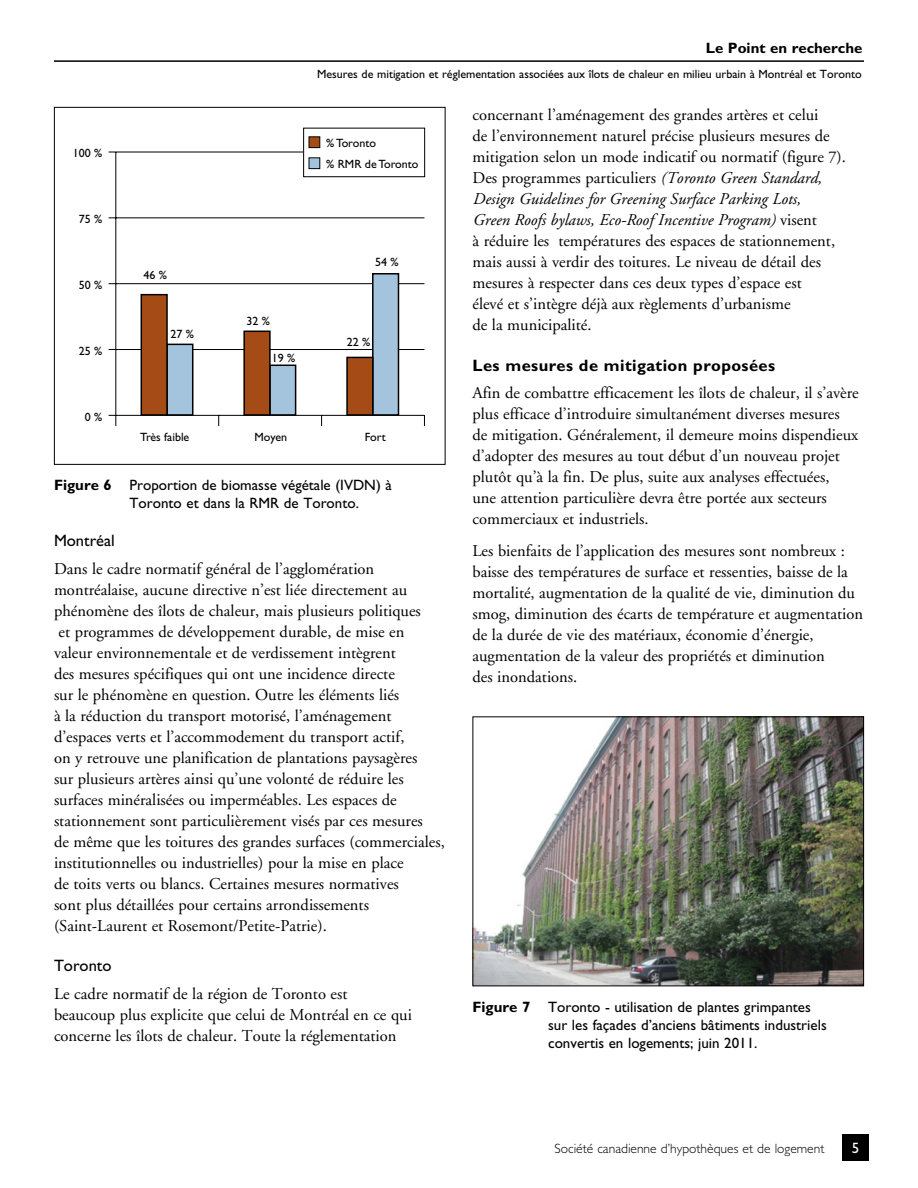
<style>
.page{position:relative;width:918px;height:1188px;background:#fff}
.page>*{position:absolute;margin:0;border:0;box-sizing:border-box;transform-origin:0 0}
.RH_Body_1{font:16.5px/21px "Adobe Garamond";color:#000}
.RH_Subhead_2{font:700 16.5px "Gill Sans Std";letter-spacing:.025em;color:#000}
.RH_Subhead_3{font:16.5px "Gill Sans Std";color:#000}
.RH_Caption_Figure{font:15px/18px "Gill Sans Std";color:#000}
.t1{font:700 15px "Gill Sans Std";color:#000}
.t2{font:15px "Gill Sans Std";color:#fff}
.t3{font:300 13.5px "Gill Sans Std";color:#000}
.t4{font:12px "Gill Sans Std";color:#000}
.s1{font-weight:700}
.s2{font-style:italic}
</style>
<div class="page">
<hr style="left:54px;top:60px;width:810px;height:2px;background:#000">
<div style="left:842px;top:1134px;width:27px;height:27px;background:#000"></div>
<img style="left:474px;top:718px;width:388px;height:266px">
<div style="left:472px;top:716px;width:392px;height:270px;border:1px solid #000"></div>
<hr style="left:109px;top:415px;width:315px;height:1px;background:#000">
<hr style="left:115px;top:152px;width:1px;height:263px;background:#000">
<hr style="left:109px;top:349px;width:315px;height:1px;background:#000">
<hr style="left:109px;top:283px;width:315px;height:1px;background:#000">
<hr style="left:109px;top:217px;width:315px;height:1px;background:#000">
<hr style="left:109px;top:152px;width:315px;height:1px;background:#000">
<div style="left:166px;top:344px;width:27px;height:72px;background:#a4c3dc;border:2px solid #000"></div>
<div style="left:269px;top:365px;width:27px;height:51px;background:#a4c3dc;border:2px solid #000"></div>
<div style="left:372px;top:273px;width:27px;height:143px;background:#a4c3dc;border:2px solid #000"></div>
<div style="left:141px;top:294px;width:27px;height:122px;background:#a54c16;border:2px solid #000"></div>
<div style="left:243px;top:331px;width:28px;height:85px;background:#a54c16;border:2px solid #000"></div>
<div style="left:346px;top:357px;width:28px;height:59px;background:#a54c16;border:2px solid #000"></div>
<div style="left:304px;top:128px;width:121px;height:49px;background:#fff"></div>
<div style="left:303px;top:128px;width:122px;height:49px;border:1px solid #000"></div>
<div style="left:309px;top:157px;width:11px;height:12px;background:#a4c3dc;border:1px solid #000"></div>
<div style="left:309px;top:136px;width:11px;height:12px;background:#a54c16;border:1px solid #000"></div>
<div style="left:54px;top:107px;width:392px;height:358px;border:1px solid #000"></div>
<p class="t1" style="left:706px;top:39px;width:158px">Le Point en recherche</p>
<p class="t4" style="left:317px;top:67px;width:546px">Mesures de mitigation et réglementation associées aux îlots de chaleur en milieu urbain à Montréal et Toronto</p>
<p class="t4" style="left:73px;top:146px;width:31px">100 %</p>
<p class="t4" style="left:79px;top:212px;width:25px">75 %</p>
<p class="t4" style="left:79px;top:278px;width:25px">50 %</p>
<p class="t4" style="left:79px;top:344px;width:25px">25 %</p>
<p class="t4" style="left:85px;top:410px;width:19px">0 %</p>
<p class="t4" style="left:326px;top:136px;width:51px">% Toronto</p>
<p class="t4" style="left:326px;top:157px;width:94px">% RMR de Toronto</p>
<p class="t4" style="left:144px;top:269px;width:25px">46 %</p>
<p class="t4" style="left:170px;top:328px;width:25px">27 %</p>
<p class="t4" style="left:246px;top:314px;width:25px">32 %</p>
<p class="t4" style="left:272px;top:351px;width:25px">19 %</p>
<p class="t4" style="left:375px;top:255px;width:25px">54 %</p>
<p class="t4" style="left:347px;top:335px;width:25px">22 %</p>
<p class="t4" style="left:140px;top:430px;width:51px">Très faible</p>
<p class="t4" style="left:255px;top:430px;width:34px">Moyen</p>
<p class="t4" style="left:365px;top:430px;width:23px">Fort</p>
<p class="RH_Caption_Figure" style="left:130px;top:476px;width:264px;text-indent:-76px"><span class="s1">Figure 6</span> Proportion de biomasse végétale (IVDN) à<br>Toronto et dans la RMR de Toronto.</p>
<h4 class="RH_Subhead_3" style="left:54px;top:531px;width:62px">Montréal</h4>
<p class="RH_Body_1" style="left:54px;top:559px;width:392px">Dans le cadre normatif général de l’agglomération montréalaise, aucune directive n’est liée directement au phénomène des îlots de chaleur, mais plusieurs politiques<br>et programmes de développement durable, de mise en<br>valeur environnementale et de verdissement intègrent<br>des mesures spécifiques qui ont une incidence directe<br>sur le phénomène en question. Outre les éléments liés<br>à la réduction du transport motorisé, l’aménagement d’espaces verts et l’accommodement du transport actif,<br>on y retrouve une planification de plantations paysagères<br>sur plusieurs artères ainsi qu’une volonté de réduire les surfaces minéralisées ou imperméables. Les espaces de stationnement sont particulièrement visés par ces mesures<br>de même que les toitures des grandes surfaces (commerciales, institutionnelles ou industrielles) pour la mise en place<br>de toits verts ou blancs. Certaines mesures normatives<br>sont plus détaillées pour certains arrondissements (Saint-Laurent et Rosemont/Petite-Patrie).</p>
<h4 class="RH_Subhead_3" style="left:54px;top:956px;width:59px">Toronto</h4>
<p class="RH_Body_1" style="left:54px;top:984px;width:359px">Le cadre normatif de la région de Toronto est beaucoup plus explicite que celui de Montréal en ce qui concerne les îlots de chaleur. Toute la réglementation</p>
<p class="RH_Body_1" style="left:472px;top:105px;width:375px">concernant l’aménagement des grandes artères et celui<br>de l’environnement naturel précise plusieurs mesures de mitigation selon un mode indicatif ou normatif (figure 7).<br>Des programmes particuliers <span class="s2">(Toronto Green Standard, Design Guidelines for Greening Surface Parking Lots,<br>Green Roofs bylaws, Eco-Roof Incentive Program)</span> visent<br>à réduire les températures des espaces de stationnement, mais aussi à verdir des toitures. Le niveau de détail des mesures à respecter dans ces deux types d’espace est<br>élevé et s’intègre déjà aux règlements d’urbanisme<br>de la municipalité.</p>
<h3 class="RH_Subhead_2" style="left:472px;top:355px;width:304px">Les mesures de mitigation proposées</h3>
<p class="RH_Body_1" style="left:472px;top:383px;width:388px">Afin de combattre efficacement les îlots de chaleur, il s’avère plus efficace d’introduire simultanément diverses mesures de mitigation. Généralement, il demeure moins dispendieux d’adopter des mesures au tout début d’un nouveau projet plutôt qu’à la fin. De plus, suite aux analyses effectuées,<br>une attention particulière devra être portée aux secteurs commerciaux et industriels.</p>
<p class="RH_Body_1" style="left:472px;top:540px;width:392px">Les bienfaits de l’application des mesures sont nombreux : baisse des températures de surface et ressenties, baisse de la mortalité, augmentation de la qualité de vie, diminution du smog, diminution des écarts de température et augmentation de la durée de vie des matériaux, économie d’énergie, augmentation de la valeur des propriétés et diminution<br>des inondations.</p>
<p class="RH_Caption_Figure" style="left:548px;top:998px;width:280px;text-indent:-76px"><span class="s1">Figure 7</span> Toronto - utilisation de plantes grimpantes sur les façades d’anciens bâtiments industriels convertis en logements; juin 2011.</p>
<p class="t3" style="left:554px;top:1141px;width:272px">Société canadienne d’hypothèques et de logement</p>
<p class="t2" style="left:852px;top:1139px;width:9px">5</p>
</div>
